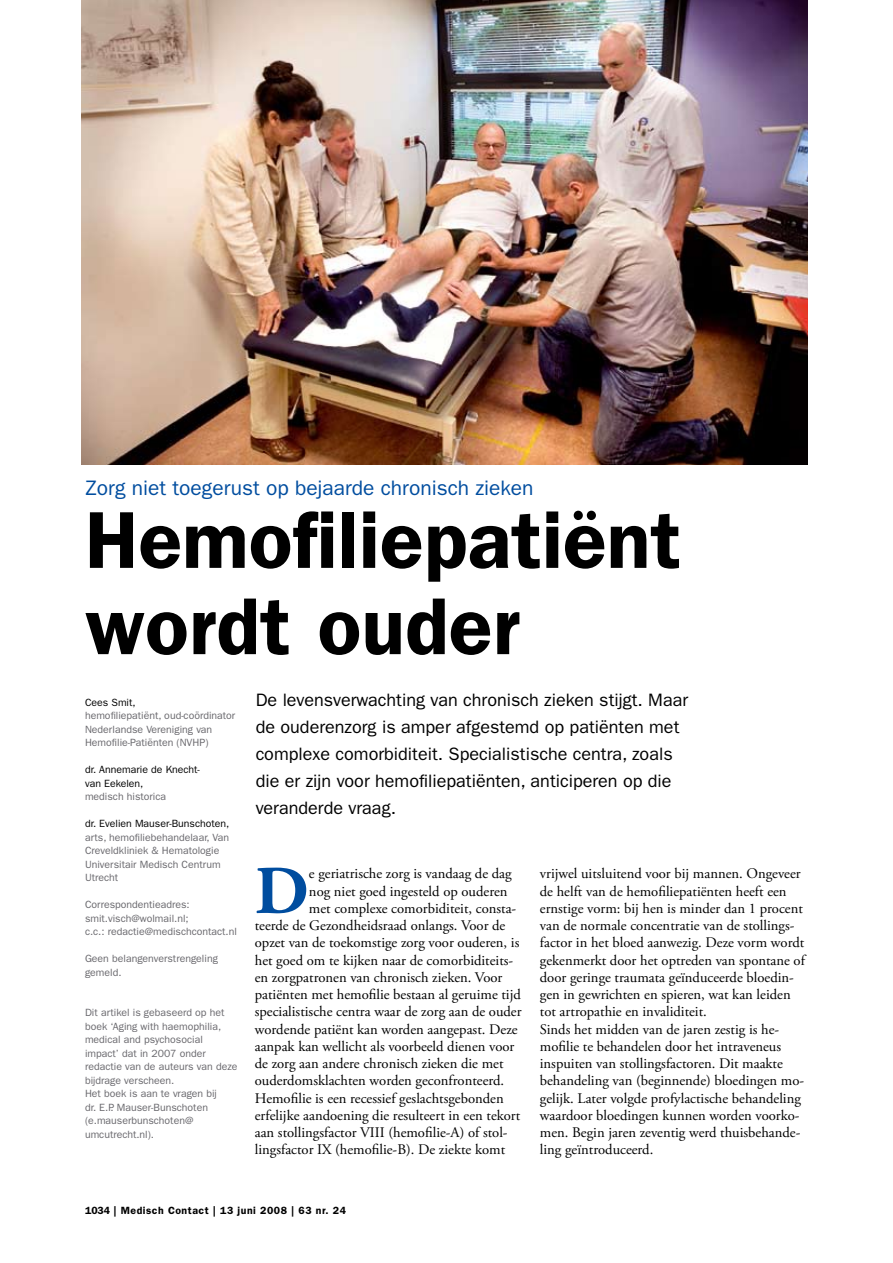
<style>
.page{position:relative;width:893px;height:1263px;background:#fff}
.page>*{position:absolute;margin:0;border:0;box-sizing:border-box;transform-origin:0 0}
.t1{font:600 81px/86.2px "ITC Franklin Gothic Std";color:#000}
.t2{font:700 68.25px "Adobe Garamond Pro";color:#004d9f}
.t3{font:21px "ITC Franklin Gothic Std";color:#004d9f}
.t4{font:18px/27px "ITC Franklin Gothic Std";color:#000}
.t5{font:14.7px/17.2px "Adobe Garamond Pro";color:#000}
.t6{font:10.5px/13.5px "ITC Franklin Gothic Std";color:#68676c}
.t7{font:10.5px/13.5px "ITC Franklin Gothic Std";color:#000}
.t8{font:600 10.5px "ITC Franklin Gothic Std";letter-spacing:.05em;color:#000}
</style>
<div class="page">
<img style="left:82px;top:0;width:726px;height:465px">
<h3 class="t3" style="left:86px;top:476px;width:449px">Zorg niet toegerust op bejaarde chronisch zieken</h3>
<h1 class="t1" style="left:85px;top:497px;width:598px">Hemofiliepatiënt wordt ouder</h1>
<p class="t7" style="left:85px;top:696px;width:52px">Cees Smit,</p>
<p class="t6" style="left:85px;top:709px;width:152px">hemofiliepatiënt, oud-coördinator<br>Nederlandse Vereniging van<br>Hemofilie-Patiënten (NVHP)</p>
<p class="t7" style="left:85px;top:763px;width:116px">dr. Annemarie de Knecht&shy;van Eekelen,</p>
<p class="t6" style="left:85px;top:790px;width:83px">medisch historica</p>
<p class="t7" style="left:85px;top:817px;width:146px">dr. Evelien Mauser-Bunschoten,</p>
<p class="t6" style="left:85px;top:831px;width:146px">arts, hemofiliebehandelaar, Van<br>Creveldkliniek &amp; Hematologie<br>Universitair Medisch Centrum<br>Utrecht</p>
<p class="t6" style="left:85px;top:898px;width:153px">Correspondentieadres: smit.visch@wolmail.nl;<br>c.c.: redactie@medischcontact.nl</p>
<p class="t6" style="left:85px;top:952px;width:134px">Geen belangenverstrengeling gemeld.</p>
<p class="t6" style="left:85px;top:1006px;width:154px">Dit artikel is gebaseerd op het boek ‘Aging with haemophilia, medical and psychosocial impact’ dat in 2007 onder redactie van de auteurs van deze bijdrage verscheen.<br>Het boek is aan te vragen bij<br>dr. E.P. Mauser-Bunschoten (e.mauserbunschoten@ umcutrecht.nl).</p>
<p class="t4" style="left:256px;top:686px;width:434px">De levensverwachting van chronisch zieken stijgt. Maar de ouderenzorg is amper afgestemd op patiënten met complexe comorbiditeit. Specialistische centra, zoals die er zijn voor hemofiliepatiënten, anticiperen op die veranderde vraag.</p>
<h2 class="t2" style="left:255px;top:851px;width:56px">D</h2>
<p class="t5" style="left:309px;top:866px;width:204px">e geriatrische zorg is vandaag de dag</p>
<p class="t5" style="left:309px;top:883px;width:200px">nog niet goed ingesteld op ouderen</p>
<p class="t5" style="left:309px;top:900px;width:209px">met complexe comorbiditeit, consta-</p>
<p class="t5" style="left:255px;top:917px;width:252px">teerde de Gezondheidsraad onlangs. Voor de</p>
<p class="t5" style="left:255px;top:935px;width:266px">opzet van de toekomstige zorg voor ouderen, is</p>
<p class="t5" style="left:255px;top:952px;width:260px">het goed om te kijken naar de comorbiditeits-</p>
<p class="t5" style="left:255px;top:969px;width:249px">en zorgpatronen van chronisch zieken. Voor</p>
<p class="t5" style="left:255px;top:986px;width:268px">patiënten met hemofilie bestaan al geruime tijd</p>
<p class="t5" style="left:255px;top:1004px;width:268px">specialistische centra waar de zorg aan de ouder</p>
<p class="t5" style="left:255px;top:1021px;width:264px">wordende patiënt kan worden aangepast. Deze</p>
<p class="t5" style="left:255px;top:1038px;width:261px">aanpak kan wellicht als voorbeeld dienen voor</p>
<p class="t5" style="left:255px;top:1055px;width:250px">de zorg aan andere chronisch zieken die met</p>
<p class="t5" style="left:255px;top:1073px;width:251px">ouderdomsklachten worden geconfronteerd.</p>
<p class="t5" style="left:255px;top:1090px;width:250px">Hemofilie is een recessief geslachtsgebonden</p>
<p class="t5" style="left:255px;top:1107px;width:267px">erfelijke aandoening die resulteert in een tekort</p>
<p class="t5" style="left:255px;top:1124px;width:254px">aan stollingsfactor VIII (hemofilie-A) of stol-</p>
<p class="t5" style="left:255px;top:1142px;width:252px">lingsfactor IX (hemofilie-B). De ziekte komt</p>
<p class="t5" style="left:540px;top:866px;width:267px">vrijwel uitsluitend voor bij mannen. Ongeveer de helft van de hemofiliepatiënten heeft een ernstige vorm: bij hen is minder dan 1 procent van de normale concentratie van de stollings&shy;factor in het bloed aanwezig. Deze vorm wordt gekenmerkt door het optreden van spontane of door geringe traumata geïnduceerde bloedin&shy;gen in gewrichten en spieren, wat kan leiden tot artropathie en invaliditeit.<br>Sinds het midden van de jaren zestig is he&shy;mofilie te behandelen door het intraveneus inspuiten van stollingsfactoren. Dit maakte behandeling van (beginnende) bloedingen mo&shy;gelijk. Later volgde profylactische behandeling waardoor bloedingen kunnen worden voorko&shy;men. Begin jaren zeventig werd thuisbehande&shy;ling geïntroduceerd.</p>
<p class="t8" style="left:85px;top:1204px;width:262px">1034 | Medisch Contact | 13 juni 2008 | 63 nr. 24</p>
</div>
